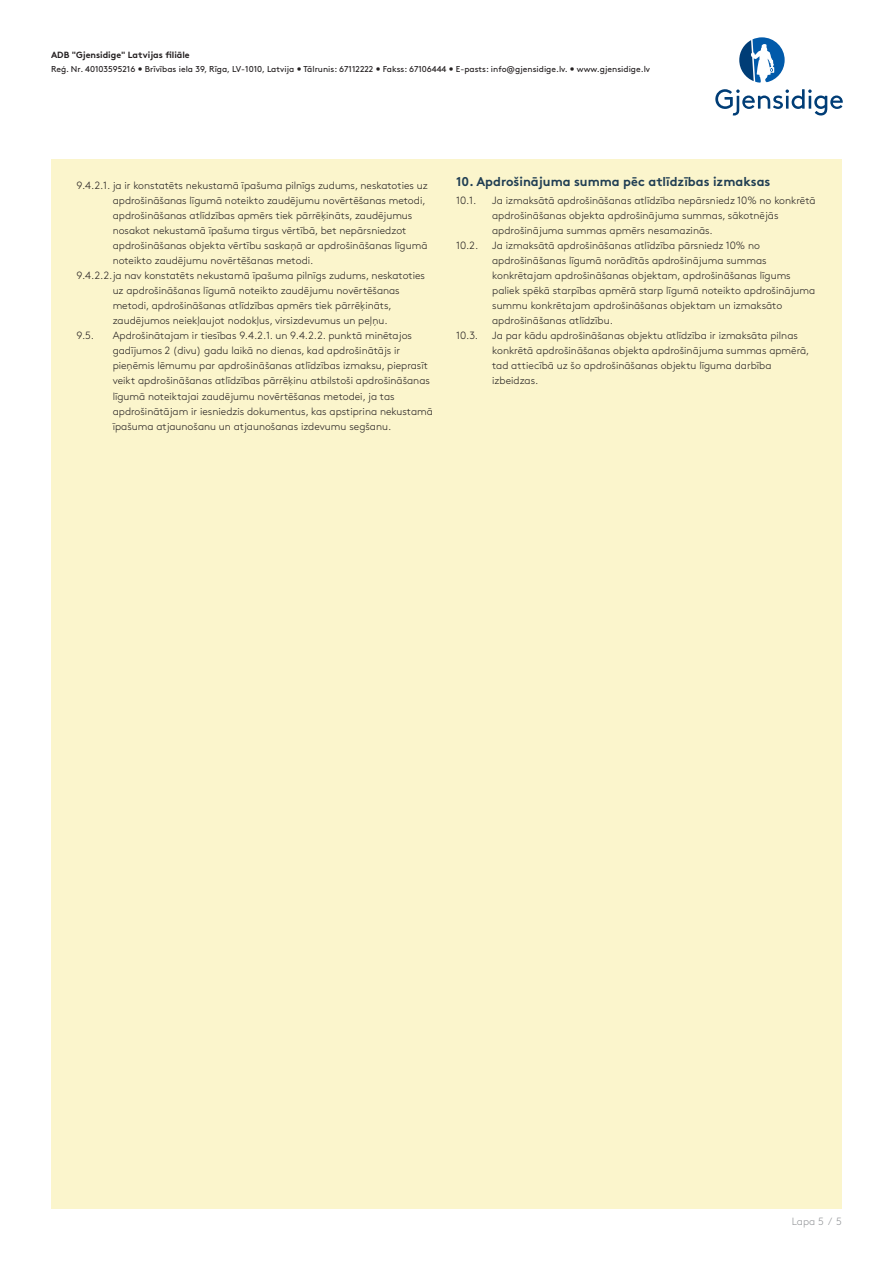
<style>
.page{position:relative;width:893px;height:1263px;background:#fff}
.page>*{position:absolute;margin:0;border:0;box-sizing:border-box;transform-origin:0 0}
.Small_Subtitle{font:700 12.75px "Gjen Brown OT";color:#203e53}
.Main_Bullets{font:300 10.5px/15px "Gjen Brown OT";color:#231f20}
.t1{font:300 10.5px "Gjen Brown OT";color:#939598}
.t2{font:700 9px "Gjen Brown OT";color:#231f20}
.t3{font:8.55px "Gjen Brown OT";color:#231f20}
</style>
<div class="page">
<svg style="left:715px;top:89px;width:128px;height:27px"></svg>
<svg style="left:739px;top:37px;width:46px;height:46px"></svg>
<div style="left:51px;top:159px;width:791px;height:1050px;background:#fbf5cc"></div>
<p class="t2" style="left:51px;top:47px;width:140px">ADB "Gjensidige" Latvijas liāle</p>
<p class="t3" style="left:51px;top:63px;width:601px">Reģ. Nr. 40103595216 • Brīvības iela 39, Rīga, LV-1010, Latvija • Tālrunis: 67112222 • Fakss: 67106444 • E-pasts: info@gjensidige.lv. • www.gjensidige.lv</p>
<p class="Main_Bullets" style="left:113px;top:178px;width:316px;text-indent:-36px">9.4.2.1. ja ir konstatēts nekustamā īpašuma pilnīgs zudums, neskatoties uz apdrošināšanas līgumā noteikto zaudējumu novērtēšanas metodi, apdrošināšanas atlīdzības apmērs tiek pārrēķināts, zaudējumus nosakot nekustamā īpašuma tirgus vērtībā, bet nepārsniedzot apdrošināšanas objekta vērtību saskaņā ar apdrošināšanas līgumā noteikto zaudējumu novērtēšanas metodi.</p>
<p class="Main_Bullets" style="left:113px;top:268px;width:314px;text-indent:-36px">9.4.2.2.ja nav konstatēts nekustamā īpašuma pilnīgs zudums, neskatoties uz apdrošināšanas līgumā noteikto zaudējumu novērtēšanas metodi, apdrošināšanas atlīdzības apmērs tiek pārrēķināts, zaudējumos neiekļaujot nodokļus, virsizdevumus un peļņu.</p>
<p class="Main_Bullets" style="left:77px;top:328px;width:19px">9.5.</p>
<p class="Main_Bullets" style="left:113px;top:328px;width:322px">Apdrošinātajam ir tiesības 9.4.2.1. un 9.4.2.2. punktā minētajos gadījumos 2 (divu) gadu laikā no dienas, kad apdrošinātājs ir pieņēmis lēmumu par apdrošināšanas atlīdzības izmaksu, pieprasīt veikt apdrošināšanas atlīdzības pārrēķinu atbilstoši apdrošināšanas līgumā noteiktajai zaudējumu novērtēšanas metodei, ja tas apdrošinātājam ir iesniedzis dokumentus, kas apstiprina nekustamā īpašuma atjaunošanu un atjaunošanas izdevumu segšanu.</p>
<p class="Small_Subtitle" style="left:456px;top:172px;width:316px">10. Apdrošinājuma summa pēc atlīdzības izmaksas</p>
<p class="Main_Bullets" style="left:456px;top:193px;width:22px">10.1.</p>
<p class="Main_Bullets" style="left:492px;top:193px;width:325px">Ja izmaksātā apdrošināšanas atlīdzība nepārsniedz 10% no konkrētā apdrošināšanas objekta apdrošinājuma summas, sākotnējās apdrošinājuma summas apmērs nesamazinās.</p>
<p class="Main_Bullets" style="left:456px;top:238px;width:24px">10.2.</p>
<p class="Main_Bullets" style="left:492px;top:238px;width:324px">Ja izmaksātā apdrošināšanas atlīdzība pārsniedz 10% no apdrošināšanas līgumā norādītās apdrošinājuma summas konkrētajam apdrošināšanas objektam, apdrošināšanas līgums paliek spēkā starpības apmērā starp līgumā noteikto apdrošinājuma summu konkrētajam apdrošināšanas objektam un izmaksāto apdrošināšanas atlīdzību.</p>
<p class="Main_Bullets" style="left:456px;top:328px;width:23px">10.3.</p>
<p class="Main_Bullets" style="left:492px;top:328px;width:319px">Ja par kādu apdrošināšanas objektu atlīdzība ir izmaksāta pilnas konkrētā apdrošināšanas objekta apdrošinājuma summas apmērā, tad attiecībā uz šo apdrošināšanas objektu līguma darbība izbeidzas.</p>
<p class="t1" style="left:792px;top:1213px;width:52px">Lapa 5 / 5</p>
</div>
